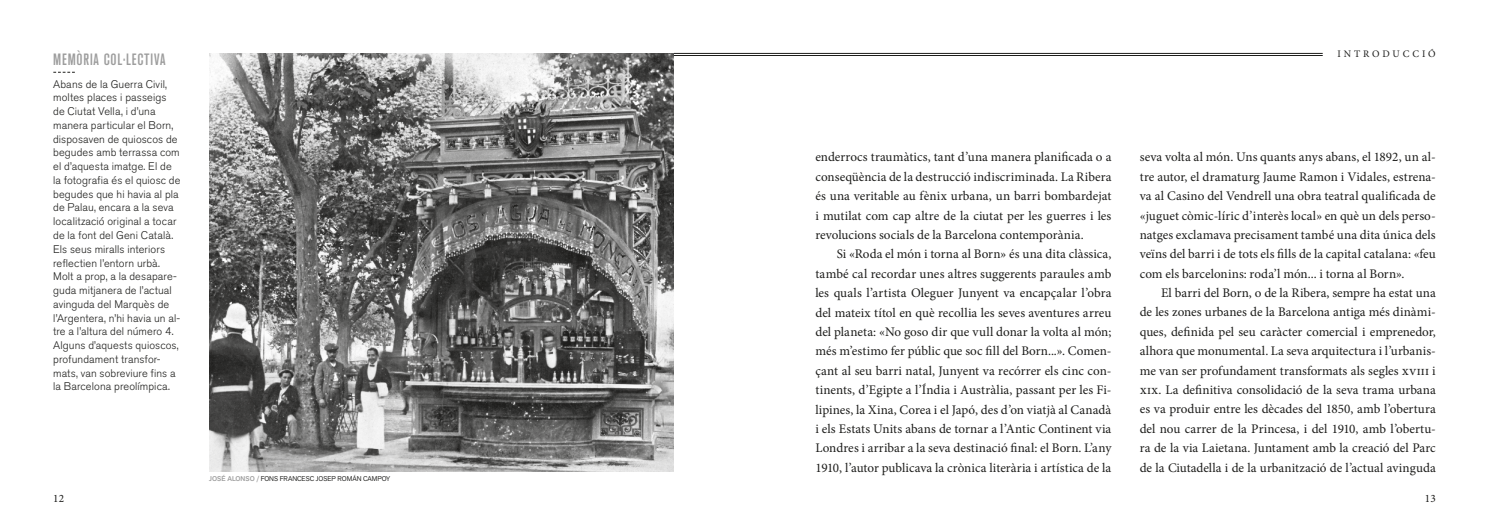
<style>
.page{position:relative;width:1489px;height:525px;background:#fff}
.page>*{position:absolute;margin:0;border:0;box-sizing:border-box;transform-origin:0 0}
.t1{font:500 condensed 16.25px "Akzidenz Grotesk BQ";letter-spacing:.05em;color:#9d9d9d}
.t2{font:13.12px/19.4px "Minion Pro";color:#1d1d1b;text-align:justify}
.t3{font:11.25px "Minion Pro";color:#1d1d1b}
.t4{font:300 11px/13.8px "Akzidenz Grotesk BQ";letter-spacing:.01em;color:#1d1d1b}
.t5{font:10px "Minion Pro";letter-spacing:.29em;color:#1d1d1b}
.t6{font:6.88px "Akzid Grtsk Next";color:#1d1d1b}
.s1{font-weight:500;color:#9d9d9d}
</style>
<div class="page">
<img style="left:209px;top:53px;width:464px;height:418px">
<svg style="left:53px;top:72px;width:22px;height:1px"></svg>
<hr style="left:674px;top:53px;width:648px;height:1px;background:#1d1d1b">
<hr style="left:674px;top:55px;width:648px;height:1px;background:#1d1d1b">
<p class="t1" style="left:53px;top:50px;width:114px">MEMÒRIA COL·LECTIVA</p>
<p class="t4" style="left:53px;top:77px;width:129px">Abans de la Guerra Civil, moltes places i passeigs de Ciutat Vella, i d’una manera particular el Born, disposaven de quioscos de begudes amb terrassa com el d’aquesta imatge. El de la fotografia és el quiosc de begudes que hi havia al pla de Palau, encara a la seva localització original a tocar de la font del Geni Català.<br>Els seus miralls interiors reflectien l’entorn urbà.<br>Molt a prop, a la desapare&shy;guda mitjanera de l’actual avinguda del Marquès de l’Argentera, n’hi havia un al&shy;tre a l’altura del número 4.<br>Alguns d’aquests quioscos, profundament transfor&shy;mats, van sobreviure fins a la Barcelona preolímpica.</p>
<p class="t6" style="left:209px;top:473px;width:183px"><span class="s1">JOSÉ ALONSO /</span> FONS FRANCESC JOSEP ROMÁN CAMPOY</p>
<p class="t5" style="left:1337px;top:47px;width:100px">INTRODUCCIÓ</p>
<p class="t2" style="left:815px;top:147px;width:297px">enderrocs traumàtics, tant d’una manera planificada o a conseqüència de la destrucció indiscriminada. La Ribera és una veritable au fènix urbana, un barri bombardejat i mutilat com cap altre de la ciutat per les guerres i les revolucions socials de la Barcelona contemporània.</p>
<p class="t2" style="left:815px;top:244px;width:297px;text-indent:21px">Si «Roda el món i torna al Born» és una dita clàssica, també cal recordar unes altres suggerents paraules amb les quals l’artista Oleguer Junyent va encapçalar l’obra del mateix títol en què recollia les seves aventures arreu del planeta: «No goso dir que vull donar la volta al món; més m’estimo fer públic que soc fill del Born...». Comen&shy;çant al seu barri natal, Junyent va recórrer els cinc con&shy;tinents, d’Egipte a l’Índia i Austràlia, passant per les Fi&shy;lipines, la Xina, Corea i el Japó, des d’on viatjà al Canadà i els Estats Units abans de tornar a l’Antic Continent via Londres i arribar a la seva destinació final: el Born. L’any 1910, l’autor publicava la crònica literària i artística de la</p>
<p class="t2" style="left:1139px;top:147px;width:297px">seva volta al món. Uns quants anys abans, el 1892, un al&shy;tre autor, el dramaturg Jaume Ramon i Vidales, estrena&shy;va al Casino del Vendrell una obra teatral qualificada de «juguet còmic-líric d’interès local» en què un dels perso&shy;natges exclamava precisament també una dita única dels veïns del barri i de tots els fills de la capital catalana: «feu com els barcelonins: roda’l món... i torna al Born».</p>
<p class="t2" style="left:1139px;top:283px;width:297px;text-indent:21px">El barri del Born, o de la Ribera, sempre ha estat una de les zones urbanes de la Barcelona antiga més dinàmi&shy;ques, definida pel seu caràcter comercial i emprenedor, alhora que monumental. La seva arquitectura i l’urbanis&shy;me van ser profundament transformats als segles xviii i xix. La definitiva consolidació de la seva trama urbana es va produir entre les dècades del 1850, amb l’obertura del nou carrer de la Princesa, i del 1910, amb l’obertu&shy;ra de la via Laietana. Juntament amb la creació del Parc de la Ciutadella i de la urbanització de l’actual avinguda</p>
<p class="t3" style="left:53px;top:491px;width:12px">12</p>
<p class="t3" style="left:1424px;top:491px;width:12px">13</p>
</div>
